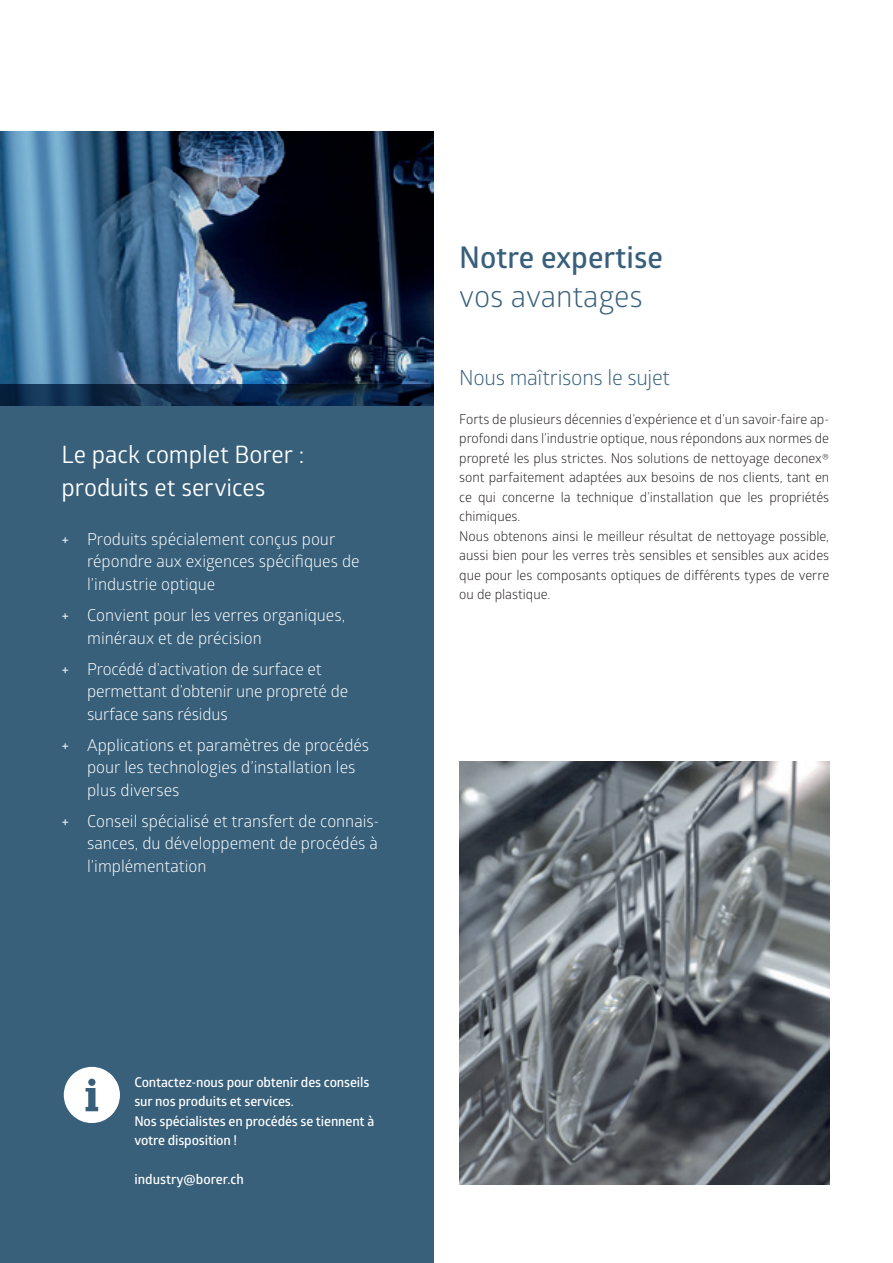
<style>
.page{position:relative;width:893px;height:1263px;background:#fff}
.page>*{position:absolute;margin:0;border:0;box-sizing:border-box;transform-origin:0 0}
.t1{font:600 30px "Glober";color:#38607a}
.t2{font:30px "Glober";color:#38607a}
.t3{font:24px/33px "Glober";letter-spacing:-.005em;color:#fff}
.t4{font:21px "Glober";letter-spacing:-.015em;color:#38607a}
.t5{font:16.5px/22.5px "Glober";color:#fff}
.t6{font:13.5px/19.5px "Glober";letter-spacing:-.005em;color:#231f20}
.t7{font:600 13.5px/19.5px "Glober";letter-spacing:-.01em;color:#fff}
.s1{font-style:inherit}
</style>
<div class="page">
<img style="left:0;top:131px;width:434px;height:254px">
<div style="left:0;top:385px;width:434px;height:878px;background:#38607a"></div>
<img style="left:459px;top:761px;width:370px;height:423px">
<svg style="left:64px;top:1067px;width:56px;height:56px"></svg>
<h2 class="t3" style="left:62px;top:437px;width:244px">Le pack complet Borer : produits et services</h2>
<p class="t5" style="left:87px;top:527px;width:274px;text-indent:-26px"><span class="s1">+</span> Produits spécialement conçus pour répondre aux exigences spécifiques de l’industrie optique</p>
<p class="t5" style="left:87px;top:603px;width:260px;text-indent:-26px"><span class="s1">+</span> Convient pour les verres organiques, minéraux et de précision</p>
<p class="t5" style="left:87px;top:657px;width:262px;text-indent:-26px"><span class="s1">+</span> Procédé d’activation de surface et permettant d’obtenir une propreté de surface sans résidus</p>
<p class="t5" style="left:87px;top:733px;width:284px;text-indent:-26px"><span class="s1">+</span> Applications et paramètres de procédés pour les technologies d’installation les plus diverses</p>
<p class="t5" style="left:87px;top:809px;width:294px;text-align:justify;text-indent:-26px"><span class="s1">+</span> Conseil spécialisé et transfert de connais&shy;sances, du développement de procédés à l’implémentation</p>
<p class="t7" style="left:134px;top:1072px;width:242px">Contactez-nous pour obtenir des conseils sur nos produits et services.<br>Nos spécialistes en procédés se tiennent à votre disposition !</p>
<p class="t7" style="left:134px;top:1169px;width:111px">industry@borer.ch</p>
<h1 class="t1" style="left:459px;top:236px;width:205px">Notre expertise</h1>
<h1 class="t2" style="left:459px;top:275px;width:185px">vos avantages</h1>
<h3 class="t4" style="left:459px;top:363px;width:212px">Nous maîtrisons le sujet</h3>
<p class="t6" style="left:459px;top:408px;width:371px">Forts de plusieurs décennies d’expérience et d’un savoir-faire ap&shy;profondi dans l’industrie optique, nous répondons aux normes de propreté les plus strictes. Nos solutions de nettoyage deconex® sont parfaitement adaptées aux besoins de nos clients, tant en ce qui concerne la technique d’installation que les propriétés chimiques.<br>Nous obtenons ainsi le meilleur résultat de nettoyage possible, aussi bien pour les verres très sensibles et sensibles aux acides que pour les composants optiques de différents types de verre ou de plastique.</p>
</div>
